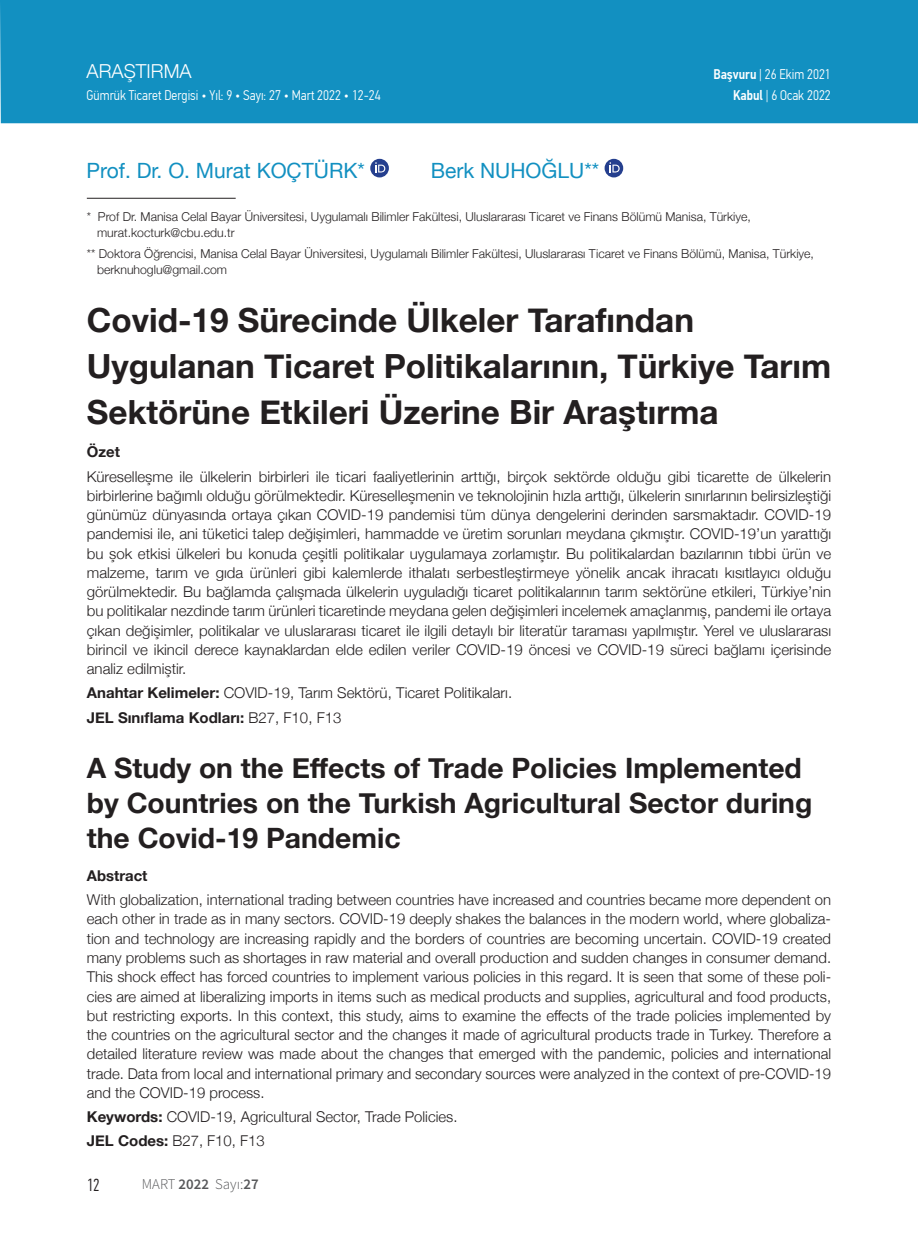
<style>
.page{position:relative;width:918px;height:1241px;background:#fff}
.page>*{position:absolute;margin:0;border:0;box-sizing:border-box;transform-origin:0 0}
.t1{font:700 33.25px/45.5px "Helvetica Neue";color:#231f20}
.t2{font:700 28px/35px "Helvetica Neue";color:#231f20}
.t3{font:21px "Helvetica Neue";color:#1290c1}
.t4{font:300 19.25px "Helvetica Neue";color:#fff}
.t5{font:300 17.5px "PF Din Text Comp Pro";color:#231f20}
.t6{font:300 14.88px/19.2px "Helvetica Neue";color:#231f20;text-align:justify}
.t7{font:300 14.88px "Source Sans Pro";color:#57585a}
.t8{font:700 14.88px "Helvetica Neue";color:#231f20}
.t9{font:300 14px/21px "PF Din Text Cond Pro";color:#fff;text-align:right}
.t10{font:300 12.25px/15.8px "Helvetica Neue";color:#231f20}
.s1{font-weight:500}
.s2{font-weight:700}
.s3{font-weight:600}
</style>
<div class="page">
<div style="left:0;top:0;width:918px;height:123px;background:#1290c1"></div>
<hr style="left:87px;top:198px;width:149px;height:1px;background:#231f20">
<svg style="left:370px;top:159px;width:19px;height:18px"></svg>
<svg style="left:375px;top:162px;width:10px;height:10px"></svg>
<svg style="left:604px;top:159px;width:19px;height:18px"></svg>
<svg style="left:609px;top:162px;width:10px;height:10px"></svg>
<p class="t4" style="left:87px;top:56px;width:106px">ARAŞTIRMA</p>
<p class="t9" style="left:87px;top:85px;width:296px">Gümrük Ticaret Dergisi • Yıl: 9 • Sayı: 27 • Mart 2022 • 12-24</p>
<h3 class="t3" style="left:87px;top:155px;width:280px">Prof. Dr. O. Murat KOÇTÜRK*</h3>
<h3 class="t3" style="left:431px;top:155px;width:170px">Berk NUHOĞLU**</h3>
<p class="t9" style="left:713px;top:64px;width:119px"><span class="s1">Başvuru</span> | 26 Ekim 2021<br><span class="s1">Kabul</span> | 6 Ocak 2022</p>
<p class="t10" style="left:97px;top:208px;width:655px;text-indent:-10px">* Prof Dr. Manisa Celal Bayar Üniversitesi, Uygulamalı Bilimler Fakültesi, Uluslararası Ticaret ve Finans Bölümü Manisa, Türkiye, murat.kocturk@cbu.edu.tr</p>
<p class="t10" style="left:97px;top:245px;width:718px;text-indent:-10px">** Doktora Öğrencisi, Manisa Celal Bayar Üniversitesi, Uygulamalı Bilimler Fakültesi, Uluslararası Ticaret ve Finans Bölümü, Manisa, Türkiye, berknuhoglu@gmail.com</p>
<h1 class="t1" style="left:87px;top:299px;width:746px">Covid-19 Sürecinde Ülkeler Tarafından<br>Uygulanan Ticaret Politikalarının, Türkiye Tarım<br>Sektörüne Etkileri Üzerine Bir Araştırma</h1>
<p class="t8" style="left:87px;top:440px;width:35px">Özet</p>
<p class="t6" style="left:87px;top:465px;width:746px">Küreselleşme ile ülkelerin birbirleri ile ticari faaliyetlerinin arttığı, birçok sektörde olduğu gibi ticarette de ülkelerin birbirlerine bağımlı olduğu görülmektedir. Küreselleşmenin ve teknolojinin hızla arttığı, ülkelerin sınırlarının belirsizleştiği günümüz dünyasında ortaya çıkan COVID-19 pandemisi tüm dünya dengelerini derinden sarsmaktadır. COVID-19 pandemisi ile, ani tüketici talep değişimleri, hammadde ve üretim sorunları meydana çıkmıştır. COVID-19’un yarattığı bu şok etkisi ülkeleri bu konuda çeşitli politikalar uygulamaya zorlamıştır. Bu politikalardan bazılarının tıbbi ürün ve malzeme, tarım ve gıda ürünleri gibi kalemlerde ithalatı serbestleştirmeye yönelik ancak ihracatı kısıtlayıcı olduğu görülmektedir. Bu bağlamda çalışmada ülkelerin uyguladığı ticaret politikalarının tarım sektörüne etkileri, Türkiye’nin bu politikalar nezdinde tarım ürünleri ticaretinde meydana gelen değişimleri incelemek amaçlanmış, pandemi ile ortaya çıkan değişimler, politikalar ve uluslararası ticaret ile ilgili detaylı bir literatür taraması yapılmıştır. Yerel ve uluslararası birincil ve ikincil derece kaynaklardan elde edilen veriler COVID-19 öncesi ve COVID-19 süreci bağlamı içerisinde analiz edilmiştir.</p>
<p class="t6" style="left:87px;top:679px;width:427px;line-height:24.2px"><span class="s2">Anahtar Kelimeler:</span> COVID-19, Tarım Sektörü, Ticaret Politikaları.<br><span class="s2">JEL Sınıflama Kodları:</span> B27, F10, F13</p>
<h2 class="t2" style="left:87px;top:751px;width:727px">A Study on the Effects of Trade Policies Implemented by Countries on the Turkish Agricultural Sector during the Covid-19 Pandemic</h2>
<p class="t8" style="left:87px;top:863px;width:62px">Abstract</p>
<p class="t6" style="left:87px;top:889px;width:746px">With globalization, international trading between countries have increased and countries became more dependent on each other in trade as in many sectors. COVID-19 deeply shakes the balances in the modern world, where globaliza&shy;tion and technology are increasing rapidly and the borders of countries are becoming uncertain. COVID-19 created many problems such as shortages in raw material and overall production and sudden changes in consumer demand.<br>This shock effect has forced countries to implement various policies in this regard. It is seen that some of these poli&shy;cies are aimed at liberalizing imports in items such as medical products and supplies, agricultural and food products, but restricting exports. In this context, this study, aims to examine the effects of the trade policies implemented by the countries on the agricultural sector and the changes it made of agricultural products trade in Turkey. Therefore a detailed literature review was made about the changes that emerged with the pandemic, policies and international trade. Data from local and international primary and secondary sources were analyzed in the context of pre-COVID-19 and the COVID-19 process.</p>
<p class="t6" style="left:87px;top:1103px;width:372px;line-height:24.2px"><span class="s2">Keywords:</span> COVID-19, Agricultural Sector, Trade Policies.<br><span class="s2">JEL Codes:</span> B27, F10, F13</p>
<p class="t5" style="left:87px;top:1174px;width:14px">12</p>
<p class="t7" style="left:142px;top:1174px;width:118px">MART <span class="s3">2022</span> Sayı:<span class="s3">27</span></p>
</div>
